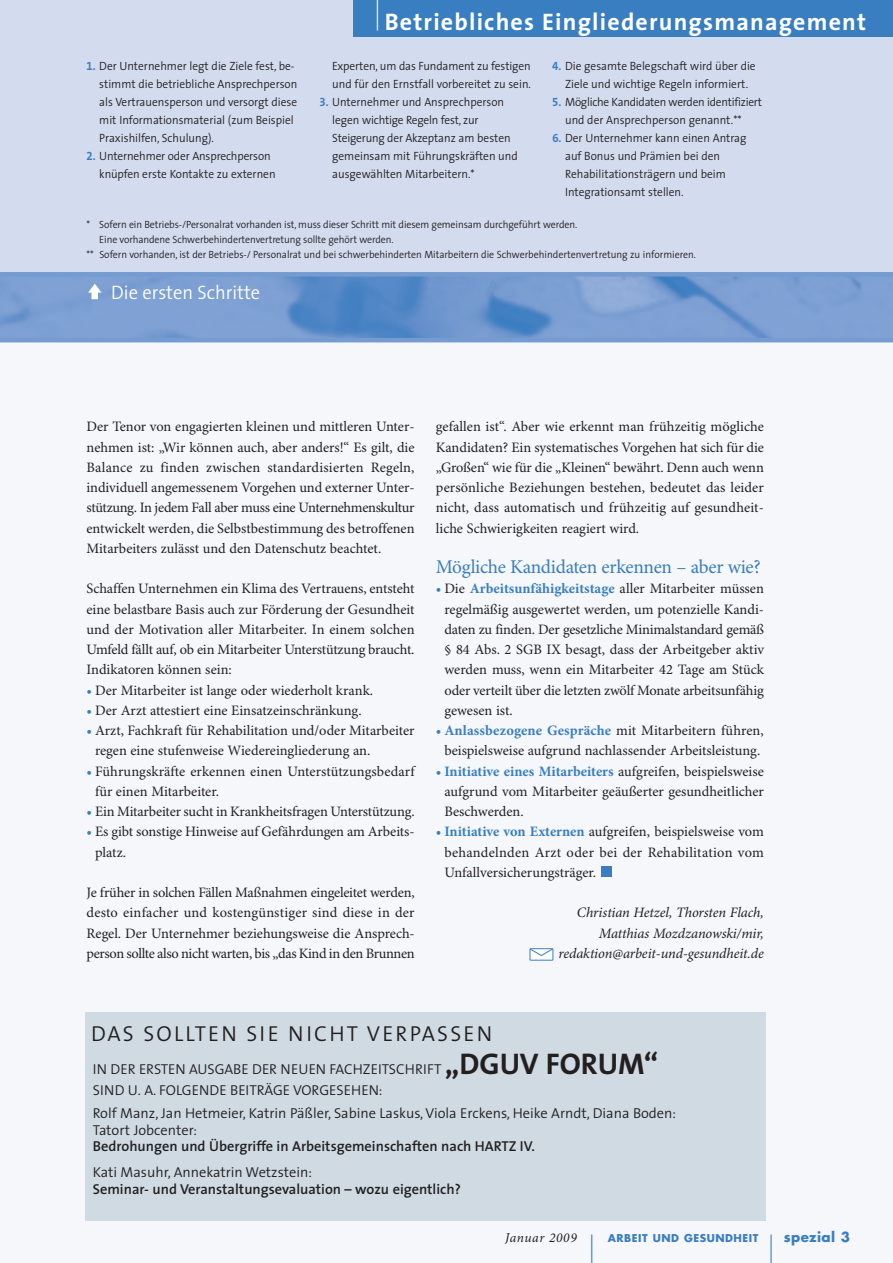
<style>
.page{position:relative;width:893px;height:1263px;background:#fff}
.page>*{position:absolute;margin:0;border:0;box-sizing:border-box;transform-origin:0 0}
.t1{font:700 42px "BG Thesis";color:#397ec1;scale:.25 1}
.t2{font:700 24px "BG Thesis";letter-spacing:.05em;color:#fff}
.t3{font:300 21.75px "BG Thesis";letter-spacing:.1em;color:#231f20}
.t4{font:19.5px "BG Minion";letter-spacing:-.015em;color:#397ec1}
.t5{font:300 19.5px "BG Thesis";color:#fff;scale:.95 1}
.t6{font:14.4px/20.2px "BG Minion";letter-spacing:-.005em;color:#231f20;text-align:justify}
.t7{font:300 14.4px/20.7px "BG Thesis";color:#231f20}
.t8{font:600 14.4px "BG Thesis";color:#231f20}
.t9{font:italic 14.4px/20.2px "BG Minion";letter-spacing:-.01em;color:#231f20;text-align:right}
.t10{font:italic 13.5px "BG Minion";letter-spacing:.04em;color:#231f20}
.t11{font:700 13.5px "Futura";letter-spacing:.025em;color:#397ec1}
.t12{font:300 12px/18px "BG Thesis";color:#231f20;scale:.95 1}
.t13{font:300 12px/18px "BG Thesis";letter-spacing:-.02em;color:#231f20;scale:.95 1}
.t14{font:300 10.5px "BG Thesis";letter-spacing:-.01em;color:#231f20;scale:.95 1}
.t15{font:700 10.5px "Futura";letter-spacing:.05em;color:#397ec1}
.s1{font-weight:700;color:#397ec1}
.s2{color:#397ec1}
.s3{font-weight:700;font-size:30px}
</style>
<div class="page">
<div style="left:0;top:0;width:893px;height:340px;background:#d3dcef"></div>
<div style="left:0;top:340px;width:893px;height:923px;background:#f5f7fb"></div>
<img style="left:0;top:277px;width:893px;height:61px">
<div style="left:0;top:272px;width:893px;height:5px;background:#769bd0"></div>
<div style="left:85px;top:1012px;width:680px;height:208px;background:#cfdae2"></div>
<div style="left:353px;top:0;width:540px;height:37px;background:#397ec1"></div>
<svg style="left:88px;top:284px;width:14px;height:15px"></svg>
<hr style="left:0;top:338px;width:893px;height:4px;background:#769bd0">
<div style="left:601px;top:866px;width:11px;height:11px;background:#397ec1"></div>
<div style="left:530px;top:949px;width:23px;height:11px;background:#fff"></div>
<div style="left:530px;top:948px;width:23px;height:12px;border:1px solid #397ec1"></div>
<svg style="left:530px;top:948px;width:23px;height:8px"></svg>
<h2 class="t2" style="left:376px;top:13px;width:491px"><sup>|</sup> Betriebliches Eingliederungsmanagement</h2>
<p class="t12" style="left:552px;top:58px;width:216px;text-align:center"><span class="s1">4.</span> Die gesamte Belegschaft wird über die<br>Ziele und wichtige Regeln informiert.</p>
<p class="t13" style="left:565px;top:94px;width:209px;text-indent:-13px"><span class="s1">5.</span> Mögliche Kandidaten werden identifiziert und der Ansprechperson genannt.**</p>
<p class="t12" style="left:565px;top:130px;width:192px;text-indent:-13px"><span class="s1">6.</span> Der Unternehmer kann einen Antrag auf Bonus und Prämien bei den<br>Rehabilitationsträgern und beim<br>Integrationsamt stellen.</p>
<p class="t14" style="left:87px;top:221px;width:518px">* Sofern ein Betriebs-/Personalrat vorhanden ist, muss dieser Schritt mit diesem gemeinsam durchgeführt werden.</p>
<p class="t14" style="left:99px;top:236px;width:311px">Eine vorhandene Schwerbehindertenvertretung sollte gehört werden.</p>
<p class="t14" style="left:87px;top:251px;width:643px">** Sofern vorhanden, ist der Betriebs-/ Personalrat und bei schwerbehinderten Mitarbeitern die Schwerbehindertenvertretung zu informieren.</p>
<p class="t12" style="left:99px;top:58px;width:210px;text-indent:-13px"><span class="s1">1.</span> Der Unternehmer legt die Ziele fest, be&shy;stimmt die betriebliche Ansprechperson als Vertrauensperson und versorgt diese mit Informationsmaterial (zum Beispiel Praxishilfen, Schulung).</p>
<p class="t12" style="left:99px;top:148px;width:187px;text-indent:-13px"><span class="s1">2.</span> Unternehmer oder Ansprechperson knüpfen erste Kontakte zu externen</p>
<p class="t12" style="left:332px;top:58px;width:211px">Experten, um das Fundament zu festigen und für den Ernstfall vorbereitet zu sein.</p>
<p class="t12" style="left:332px;top:94px;width:197px;text-indent:-13px"><span class="s1">3.</span> Unternehmer und Ansprechperson legen wichtige Regeln fest, zur Steigerung der Akzeptanz am besten gemeinsam mit Führungskräften und ausgewählten Mitarbeitern.*</p>
<h3 class="t5" style="left:111px;top:286px;width:158px">Die ersten Schritte</h3>
<p class="t6" style="left:87px;top:418px;width:330px">Der Tenor von engagierten kleinen und mittleren Unter&shy;nehmen ist: „Wir können auch, aber anders!“ Es gilt, die Balance zu finden zwischen standardisierten Regeln, individuell angemessenem Vorgehen und externer Unter&shy;stützung. In jedem Fall aber muss eine Unternehmenskultur entwickelt werden, die Selbstbestimmung des betroffenen Mitarbeiters zulässt und den Datenschutz beachtet.</p>
<p class="t6" style="left:86px;top:580px;width:330px">Schaffen Unternehmen ein Klima des Vertrauens, entsteht eine belastbare Basis auch zur Förderung der Gesundheit und der Motivation aller Mitarbeiter. In einem solchen Umfeld fällt auf, ob ein Mitarbeiter Unterstützung braucht.<br>Indikatoren können sein:</p>
<p class="t6" style="left:87px;top:681px;width:288px"><span class="s2">•</span> Der Mitarbeiter ist lange oder wiederholt krank.</p>
<p class="t6" style="left:87px;top:701px;width:277px"><span class="s2">•</span> Der Arzt attestiert eine Einsatzeinschränkung.</p>
<p class="t6" style="left:95px;top:722px;width:321px;text-indent:-8px"><span class="s2">•</span> Arzt, Fachkraft für Rehabilitation und/oder Mitarbeiter regen eine stufenweise Wiedereingliederung an.</p>
<p class="t6" style="left:95px;top:762px;width:321px;text-indent:-9px"><span class="s2">•</span> Führungskräfte erkennen einen Unterstützungsbedarf für einen Mitarbeiter.</p>
<p class="t6" style="left:87px;top:803px;width:330px"><span class="s2">•</span> Ein Mitarbeiter sucht in Krankheitsfragen Unterstützung.</p>
<p class="t6" style="left:95px;top:823px;width:321px;text-indent:-9px"><span class="s2">•</span> Es gibt sonstige Hinweise auf Gefährdungen am Arbeits&shy;platz.</p>
<p class="t6" style="left:87px;top:884px;width:330px">Je früher in solchen Fällen Maßnahmen eingeleitet werden, desto einfacher und kostengünstiger sind diese in der Regel. Der Unternehmer beziehungsweise die Ansprech&shy;person sollte also nicht warten, bis „das Kind in den Brunnen</p>
<p class="t6" style="left:436px;top:418px;width:330px">gefallen ist“. Aber wie erkennt man frühzeitig mögliche Kandidaten? Ein systematisches Vorgehen hat sich für die „Großen“ wie für die „Kleinen“ bewährt. Denn auch wenn persönliche Beziehungen bestehen, bedeutet das leider nicht, dass automatisch und frühzeitig auf gesundheit&shy;liche Schwierigkeiten reagiert wird.</p>
<h3 class="t4" style="left:436px;top:559px;width:326px">Mögliche Kandidaten erkennen – aber wie?</h3>
<p class="t6" style="left:444px;top:580px;width:321px;text-indent:-9px"><span class="s2">•</span> Die <span class="s1">Arbeitsunfähigkeitstage</span> aller Mitarbeiter müssen regelmäßig ausgewertet werden, um potenzielle Kandi&shy;daten zu finden. Der gesetzliche Minimalstandard gemäß § 84 Abs. 2 SGB IX besagt, dass der Arbeitgeber aktiv werden muss, wenn ein Mitarbeiter 42 Tage am Stück oder verteilt über die letzten zwölf Monate arbeitsunfähig gewesen ist.</p>
<p class="t6" style="left:436px;top:722px;width:330px;text-align:center"><span class="s2">•</span> <span class="s1">Anlassbezogene Gespräche</span> mit Mitarbeitern führen, beispielsweise aufgrund nachlassender Arbeitsleistung.</p>
<p class="t6" style="left:444px;top:762px;width:321px;text-indent:-8px"><span class="s2">•</span> <span class="s1">Initiative eines Mitarbeiters</span> aufgreifen, beispielsweise aufgrund vom Mitarbeiter geäußerter gesundheitlicher Beschwerden.</p>
<p class="t6" style="left:444px;top:823px;width:321px;text-indent:-9px"><span class="s2">•</span> <span class="s1">Initiative von Externen</span> aufgreifen, beispielsweise vom behandelnden Arzt oder bei der Rehabilitation vom Unfallversicherungsträger.</p>
<p class="t9" style="left:558px;top:904px;width:207px">Christian Hetzel, Thorsten Flach,<br>Matthias Mozdzanowski/mir, redaktion@arbeit-und-gesundheit.de</p>
<h3 class="t3" style="left:91px;top:1026px;width:402px">DAS SOLLTEN SIE NICHT VERPASSEN</h3>
<p class="t7" style="left:93px;top:1061px;width:567px">IN DER ERSTEN AUSGABE DER NEUEN FACHZEITSCHRIFT <span class="s3">„DGUV FORUM“<br></span>SIND U. A. FOLGENDE BEITRÄGE VORGESEHEN:</p>
<p class="t7" style="left:93px;top:1107px;width:585px;line-height:16.2px">Rolf Manz, Jan Hetmeier, Katrin Päßler, Sabine Laskus, Viola Erckens, Heike Arndt, Diana Boden:<br>Tatort Jobcenter:</p>
<p class="t8" style="left:93px;top:1140px;width:444px">Bedrohungen und Übergriffe in Arbeitsgemeinschaften nach HARTZ IV.</p>
<p class="t7" style="left:93px;top:1164px;width:221px">Kati Masuhr, Annekatrin Wetzstein:</p>
<p class="t8" style="left:93px;top:1183px;width:369px">Seminar- und Veranstaltungsevaluation – wozu eigentlich?</p>
<p class="t10" style="left:505px;top:1233px;width:73px">Januar 2009</p>
<h1 class="t1" style="left:590px;top:1235px;width:13px">|</h1>
<p class="t15" style="left:608px;top:1233px;width:152px">ARBEIT UND GESUNDHEIT</p>
<h1 class="t1" style="left:770px;top:1235px;width:13px">|</h1>
<p class="t11" style="left:784px;top:1230px;width:68px">spezial 3</p>
</div>
